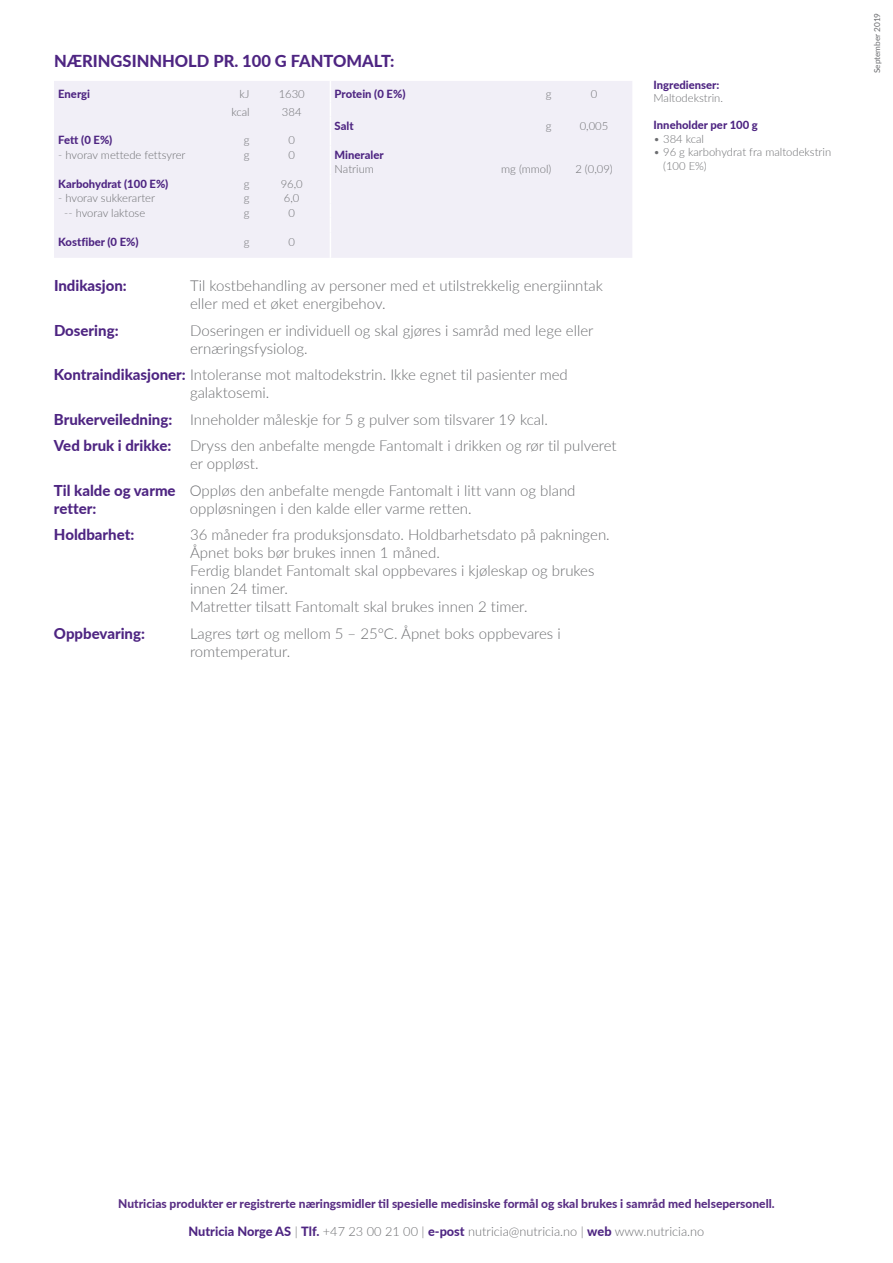
<style>
.page{position:relative;width:893px;height:1263px;background:#fff}
.page>*{position:absolute;margin:0;border:0;box-sizing:border-box;transform-origin:0 0}
.t1{font:800 16.5px "Lato";color:#4e2582}
.t2{font:300 15px/18px "Lato";color:#6c6d70}
.t3{font:800 15px "Lato";color:#4e2582}
.t4{font:300 12.75px "Lato";color:#6c6d70}
.t5{font:800 12px "Lato";color:#592e84}
.t6{font:300 11.25px/13.5px "Lato";color:#6c6d70}
.t7{font:800 11.25px "Lato";color:#4e2582}
.t8{font:8.25px "Lato";color:#6c6d70}
.s1{font-weight:800;color:#4e2582}
</style>
<div class="page">
<div style="left:54px;top:81px;width:578px;height:177px;background:#f1eff7"></div>
<svg style="left:330px;top:81px;width:1px;height:177px"></svg>
<p class="t1" style="left:54px;top:49px;width:342px">NÆRINGSINNHOLD PR. 100 G FANTOMALT:</p>
<p class="t7" style="left:58px;top:86px;width:33px">Energi</p>
<p class="t6" style="left:240px;top:87px;width:12px">kJ</p>
<p class="t6" style="left:279px;top:87px;width:28px">1630</p>
<p class="t7" style="left:335px;top:86px;width:72px">Protein (0 E%)</p>
<p class="t6" style="left:546px;top:87px;width:7px">g</p>
<p class="t6" style="left:591px;top:87px;width:8px">0</p>
<p class="t6" style="left:231px;top:104px;width:20px">kcal</p>
<p class="t6" style="left:282px;top:104px;width:21px">384</p>
<p class="t7" style="left:335px;top:117px;width:20px">Salt</p>
<p class="t6" style="left:546px;top:119px;width:7px">g</p>
<p class="t6" style="left:580px;top:119px;width:30px">0,005</p>
<p class="t7" style="left:58px;top:132px;width:56px">Fett (0 E%)</p>
<p class="t6" style="left:244px;top:133px;width:7px">g</p>
<p class="t6" style="left:288px;top:133px;width:8px">0</p>
<p class="t6" style="left:58px;top:148px;width:129px">- hvorav mettede fettsyrer</p>
<p class="t6" style="left:244px;top:148px;width:7px">g</p>
<p class="t6" style="left:288px;top:148px;width:8px">0</p>
<p class="t7" style="left:335px;top:146px;width:51px">Mineraler</p>
<p class="t6" style="left:335px;top:162px;width:41px">Natrium</p>
<p class="t6" style="left:501px;top:162px;width:52px">mg (mmol)</p>
<p class="t6" style="left:575px;top:162px;width:39px">2 (0,09)</p>
<p class="t7" style="left:58px;top:175px;width:112px">Karbohydrat (100 E%)</p>
<p class="t6" style="left:244px;top:177px;width:7px">g</p>
<p class="t6" style="left:281px;top:177px;width:24px">96,0</p>
<p class="t6" style="left:58px;top:191px;width:98px">- hvorav sukkerarter</p>
<p class="t6" style="left:244px;top:191px;width:7px">g</p>
<p class="t6" style="left:284px;top:191px;width:17px">6,0</p>
<p class="t6" style="left:64px;top:205px;width:82px">-- hvorav laktose</p>
<p class="t6" style="left:244px;top:205px;width:7px">g</p>
<p class="t6" style="left:288px;top:205px;width:8px">0</p>
<p class="t7" style="left:58px;top:233px;width:82px">Kostfiber (0 E%)</p>
<p class="t6" style="left:244px;top:234px;width:7px">g</p>
<p class="t6" style="left:288px;top:234px;width:8px">0</p>
<p class="t3" style="left:54px;top:275px;width:74px">Indikasjon:</p>
<p class="t2" style="left:190px;top:276px;width:414px">Til kostbehandling av personer med et utilstrekkelig energiinntak eller med et øket energibehov.</p>
<p class="t3" style="left:54px;top:319px;width:66px">Dosering:</p>
<p class="t2" style="left:190px;top:321px;width:405px">Doseringen er individuell og skal gjøres i samråd med lege eller ernæringsfysiolog.</p>
<p class="t2" style="left:190px;top:365px;width:379px;text-indent:-136px"><span class="s1">Kontraindikasjoner:</span> Intoleranse mot maltodekstrin. Ikke egnet til pasienter med galaktosemi.</p>
<p class="t2" style="left:54px;top:405px;width:564px;line-height:26.5px"><span class="s1">Brukerveiledning:</span> Inneholder måleskje for 5 g pulver som tilsvarer 19 kcal.<br><span class="s1">Ved bruk i drikke:</span> Dryss den anbefalte mengde Fantomalt i drikken og rør til pulveret</p>
<p class="t2" style="left:54px;top:450px;width:523px;line-height:26.5px;text-indent:136px">er oppløst.<br><span class="s1">Til kalde og varme</span> Oppløs den anbefalte mengde Fantomalt i litt vann og bland</p>
<p class="t3" style="left:54px;top:497px;width:44px">retter:</p>
<p class="t2" style="left:190px;top:499px;width:283px">oppløsningen i den kalde eller varme retten.</p>
<p class="t3" style="left:54px;top:524px;width:82px">Holdbarhet:</p>
<p class="t2" style="left:190px;top:525px;width:421px">36 måneder fra produksjonsdato. Holdbarhetsdato på pakningen.<br>Åpnet boks bør brukes innen 1 måned.<br>Ferdig blandet Fantomalt skal oppbevares i kjøleskap og brukes innen 24 timer.<br>Matretter tilsatt Fantomalt skal brukes innen 2 timer.</p>
<p class="t3" style="left:54px;top:622px;width:92px">Oppbevaring:</p>
<p class="t2" style="left:190px;top:624px;width:372px">Lagres tørt og mellom 5 – 25°C. Åpnet boks oppbevares i romtemperatur.</p>
<p class="t7" style="left:654px;top:76px;width:67px">Ingredienser:</p>
<p class="t6" style="left:654px;top:91px;width:71px">Maltodekstrin.</p>
<p class="t7" style="left:654px;top:117px;width:106px">Inneholder per 100 g</p>
<p class="t6" style="left:654px;top:132px;width:52px">• 384 kcal</p>
<p class="t6" style="left:663px;top:145px;width:170px;text-indent:-10px">• 96 g karbohydrat fra maltodekstrin (100 E%)</p>
<p class="t8" style="left:871px;top:73px;width:62px;rotate:-90deg">September 2019</p>
<p class="t5" style="left:118px;top:1195px;width:658px">Nutricias produkter er registrerte næringsmidler til spesielle medisinske formål og skal brukes i samråd med helsepersonell.</p>
<p class="t4" style="left:188px;top:1223px;width:517px"><span class="s1">Nutricia Norge AS</span> | <span class="s1">Tlf.</span> +47 23 00 21 00 | <span class="s1">e-post</span> nutricia@nutricia.no | <span class="s1">web</span> www.nutricia.no</p>
</div>
